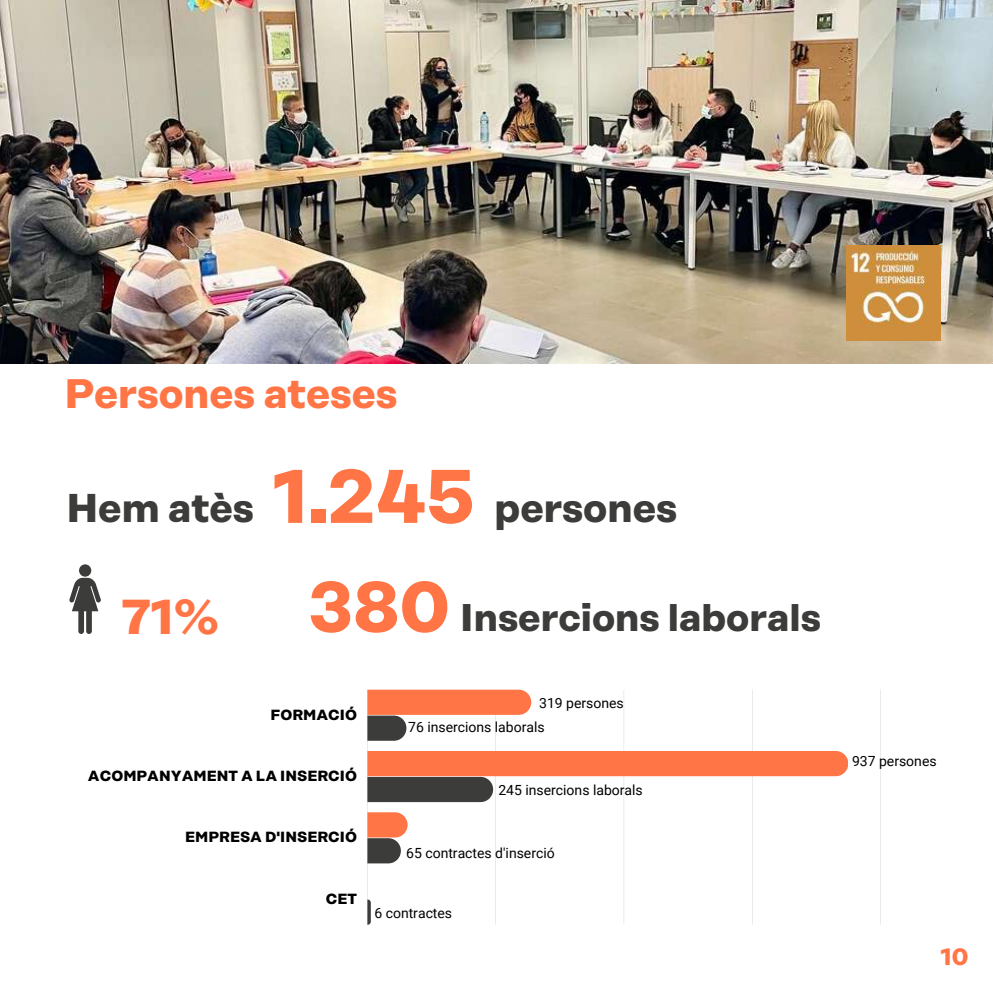
<style>
.page{position:relative;width:993px;height:993px;background:#fff}
.page>*{position:absolute;margin:0;border:0;box-sizing:border-box;transform-origin:0 0}
.t1{font:700 49px "Rational Display";color:#ff7546}
.t2{font:700 41.12px "Rational Display";color:#ff7546}
.t3{font:700 40.07px "Rational Display";color:#3c3c3b}
.t4{font:700 38.5px "Rational Display";color:#3c3c3b}
.t5{font:700 23.62px "Rational Display";color:#ff7546}
.t6{font:700 14.7px "Rational Display";color:#000}
.t7{font:14px/23.8px "Roboto";color:#000}
.s1{font-size:75.6px;color:#ff7546}
.s2{font-size:71.23px;color:#ff7546}
</style>
<div class="page">
<img style="left:0;top:0;width:992px;height:363px">
<div style="left:79px;top:564px;width:12px;height:12px;background:#3c3c3b;border-radius:50%"></div>
<svg style="left:69px;top:577px;width:32px;height:57px"></svg>
<img style="left:846px;top:246px;width:94px;height:94px">
<svg style="left:367px;top:690px;width:386px;height:234px"></svg>
<svg style="left:367px;top:689px;width:164px;height:51px"></svg>
<svg style="left:367px;top:750px;width:481px;height:52px"></svg>
<svg style="left:367px;top:812px;width:40px;height:51px"></svg>
<svg style="left:367px;top:899px;width:4px;height:25px"></svg>
<h2 class="t2" style="left:64px;top:372px;width:334px">Persones ateses</h2>
<h3 class="t3" style="left:66px;top:487px;width:612px">Hem atès <span class="s1">1.245</span> persones</h3>
<h1 class="t1" style="left:121px;top:592px;width:99px">71%</h1>
<h3 class="t4" style="left:308px;top:598px;width:514px"><span class="s2">380</span> Insercions laborals</h3>
<p class="t6" style="left:270px;top:707px;width:88px">FORMACIÓ</p>
<p class="t7" style="left:408px;top:691px;width:217px;text-indent:131px">319 persones<br>76 insercions laborals</p>
<p class="t6" style="left:88px;top:768px;width:270px">ACOMPANYAMENT A LA INSERCIÓ</p>
<p class="t6" style="left:185px;top:829px;width:173px">EMPRESA D'INSERCIÓ</p>
<p class="t6" style="left:326px;top:890px;width:33px">CET</p>
<p class="t7" style="left:498px;top:778px;width:146px">245 insercions laborals</p>
<p class="t7" style="left:406px;top:841px;width:150px">65 contractes d'inserció</p>
<p class="t7" style="left:374px;top:900px;width:79px">6 contractes</p>
<p class="t7" style="left:851px;top:749px;width:86px">937 persones</p>
<h3 class="t5" style="left:940px;top:944px;width:30px">10</h3>
</div>
